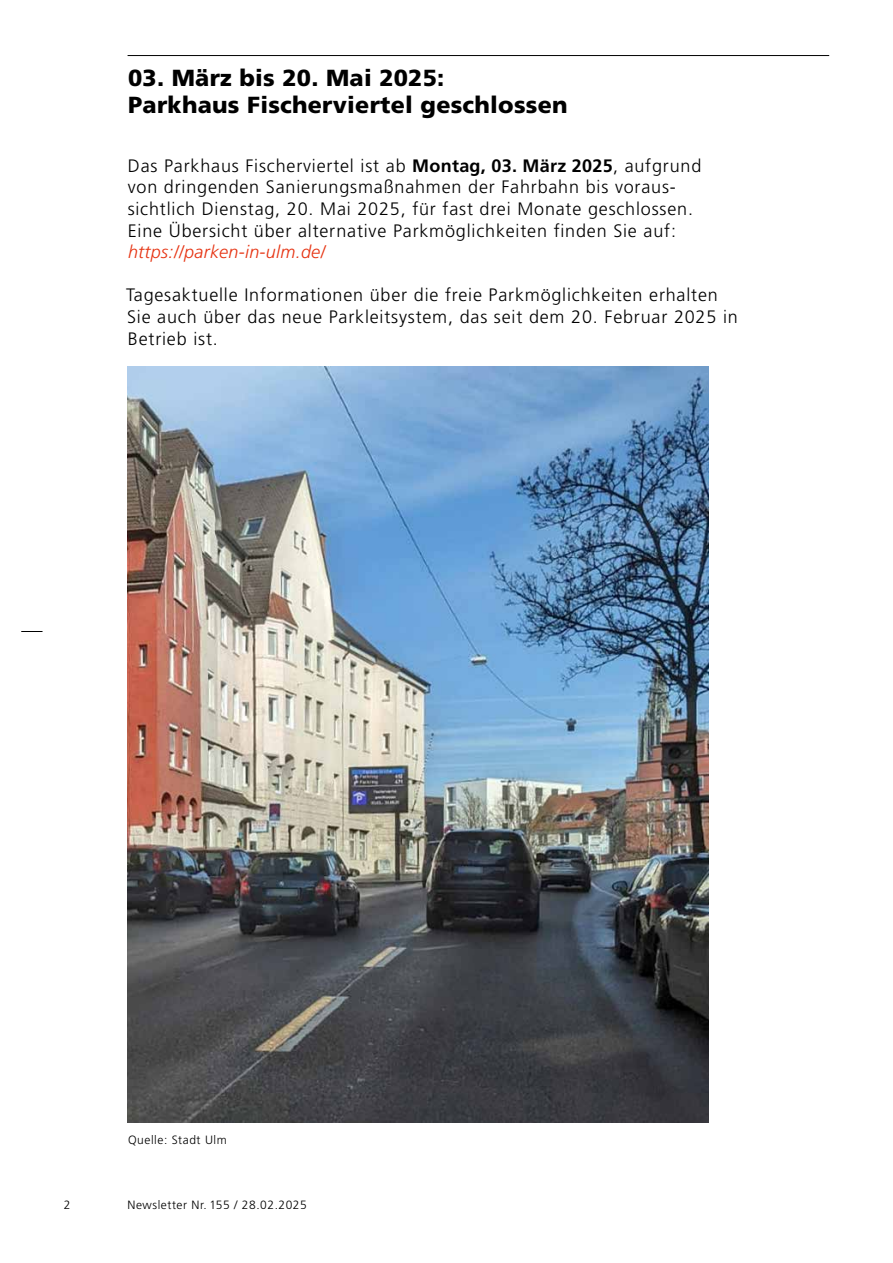
<style>
.page{position:relative;width:893px;height:1263px;background:#fff}
.page>*{position:absolute;margin:0;border:0;box-sizing:border-box;transform-origin:0 0}
.t1{font:900 23.25px/27px "Frutiger LT Pro";letter-spacing:.01em;color:#000}
.t2{font:300 18px/21.6px "Frutiger LT Pro";letter-spacing:.045em;color:#000}
.t3{font:italic 300 18px "Frutiger LT Pro";letter-spacing:.015em;color:#e63312}
.t4{font:300 12px "Frutiger LT Pro";letter-spacing:.045em;color:#000}
.s1{font-weight:700}
</style>
<div class="page">
<svg style="left:21px;top:631px;width:22px;height:1px"></svg>
<hr style="left:128px;top:55px;width:701px;height:1px;background:#000">
<img style="left:128px;top:366px;width:581px;height:756px">
<p class="t1" style="left:128px;top:64px;width:441px">03. März bis 20. Mai 2025:<br>Parkhaus Fischerviertel geschlossen</p>
<p class="t2" style="left:128px;top:155px;width:575px">Das Parkhaus Fischerviertel ist ab <span class="s1">Montag, 03. März 2025</span>, aufgrund von dringenden Sanierungsmaßnahmen der Fahrbahn bis voraus&shy;sichtlich Dienstag, 20. Mai 2025, für fast drei Monate geschlossen.<br>Eine Übersicht über alternative Parkmöglichkeiten finden Sie auf:</p>
<p class="t3" style="left:128px;top:241px;width:199px">https://parken-in-ulm.de/</p>
<p class="t2" style="left:126px;top:284px;width:613px">Tagesaktuelle Informationen über die freie Parkmöglichkeiten erhalten<br>Sie auch über das neue Parkleitsystem, das seit dem 20. Februar 2025 in<br>Betrieb ist.</p>
<p class="t4" style="left:128px;top:1133px;width:100px">Quelle: Stadt Ulm</p>
<p class="t4" style="left:64px;top:1197px;width:8px">2</p>
<p class="t4" style="left:128px;top:1197px;width:181px">Newsletter Nr. 155 / 28.02.2025</p>
</div>
